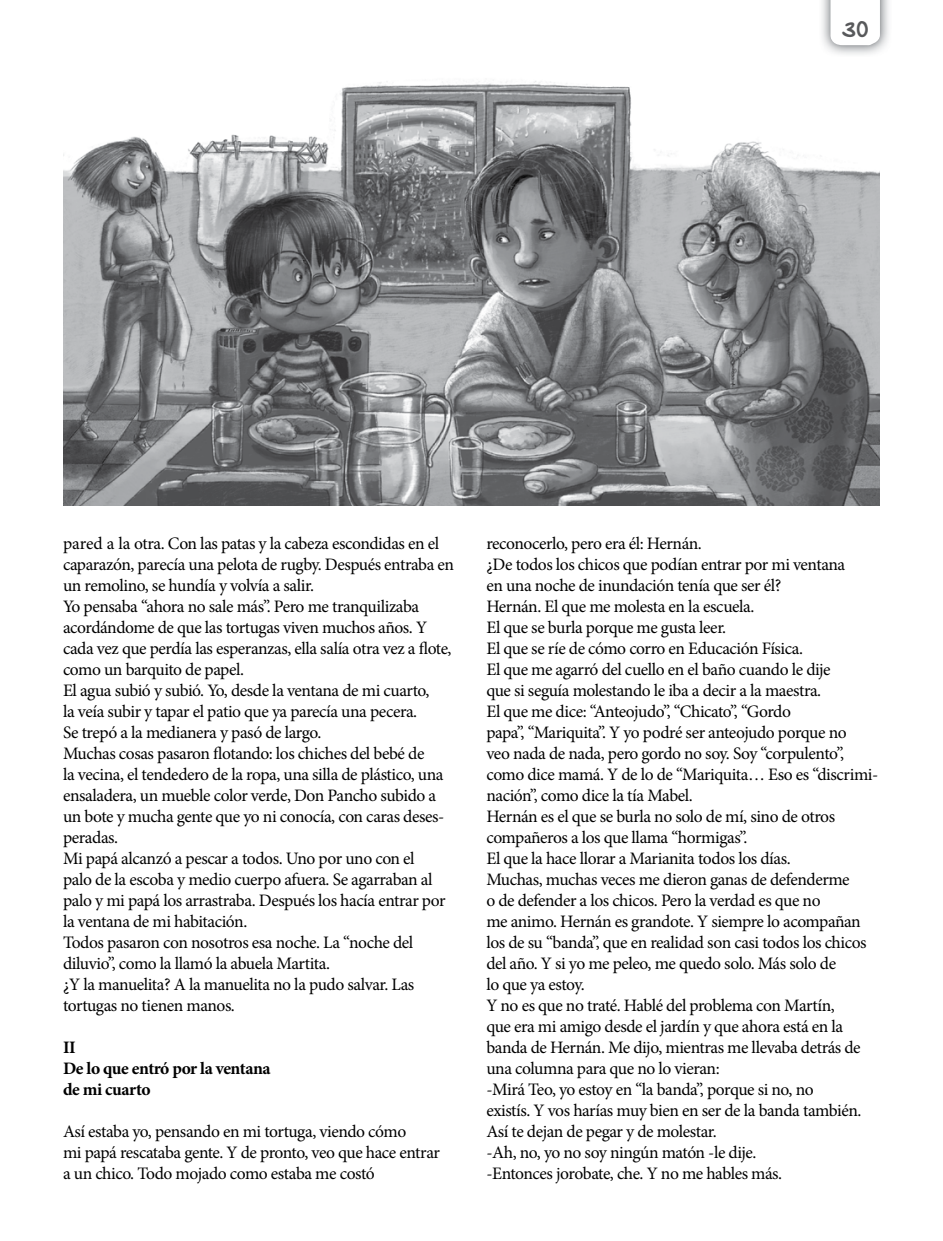
<style>
.page{position:relative;width:943px;height:1241px;background:#fff}
.page>*{position:absolute;margin:0;border:0;box-sizing:border-box;transform-origin:0 0}
.t1{font:17.5px/21px "Minion Pro";letter-spacing:-.025em;color:#000}
.t2{font:700 17.5px/21px "Minion Pro";letter-spacing:-.025em;color:#000}
.t3{font:17.5px "Hand Of Sean Demo";color:#58595b}
</style>
<div class="page">
<img style="left:822px;top:0;width:67px;height:55px">
<svg style="left:830px;top:0;width:50px;height:45px"></svg>
<img style="left:63px;top:81px;width:817px;height:424px">
<p class="t3" style="left:841px;top:21px;width:28px">30</p>
<p class="t1" style="left:63px;top:532px;width:392px">pared a la otra. Con las patas y la cabeza escondidas en el caparazón, parecía una pelota de rugby. Después entraba en un remolino, se hundía y volvía a salir.<br>Yo pensaba “ahora no sale más”. Pero me tranquilizaba acordándome de que las tortugas viven muchos años. Y cada vez que perdía las esperanzas, ella salía otra vez a ote, como un barquito de papel.<br>El agua subió y subió. Yo, desde la ventana de mi cuarto,<br>la veía subir y tapar el patio que ya parecía una pecera.<br>Se trepó a la medianera y pasó de largo.<br>Muchas cosas pasaron otando: los chiches del bebé de<br>la vecina, el tendedero de la ropa, una silla de plástico, una ensaladera, un mueble color verde, Don Pancho subido a un bote y mucha gente que yo ni conocía, con caras deses&shy;peradas.<br>Mi papá alcanzó a pescar a todos. Uno por uno con el<br>palo de la escoba y medio cuerpo afuera. Se agarraban al palo y mi papá los arrastraba. Después los hacía entrar por la ventana de mi habitación.<br>Todos pasaron con nosotros esa noche. La “noche del diluvio”, como la llamó la abuela Martita.<br>¿Y la manuelita? A la manuelita no la pudo salvar. Las tortugas no tienen manos.</p>
<p class="t2" style="left:63px;top:1036px;width:209px">II<br>De lo que entró por la ventana de mi cuarto</p>
<p class="t1" style="left:63px;top:1120px;width:378px">Así estaba yo, pensando en mi tortuga, viendo cómo<br>mi papá rescataba gente. Y de pronto, veo que hace entrar a un chico. Todo mojado como estaba me costó</p>
<p class="t1" style="left:486px;top:532px;width:393px">reconocerlo, pero era él: Hernán.<br>¿De todos los chicos que podían entrar por mi ventana<br>en una noche de inundación tenía que ser él?<br>Hernán. El que me molesta en la escuela.<br>El que se burla porque me gusta leer.<br>El que se ríe de cómo corro en Educación Física.<br>El que me agarró del cuello en el baño cuando le dije<br>que si seguía molestando le iba a decir a la maestra.<br>El que me dice: “Anteojudo”, “Chicato”, “Gordo<br>papa”, “Mariquita”. Y yo podré ser anteojudo porque no<br>veo nada de nada, pero gordo no soy. Soy “corpulento”, como dice mamá. Y de lo de “Mariquita… Eso es “discrimi&shy;nación”, como dice la tía Mabel.<br>Hernán es el que se burla no solo de mí, sino de otros compañeros a los que llama “hormigas”.<br>El que la hace llorar a Marianita todos los días.<br>Muchas, muchas veces me dieron ganas de defenderme<br>o de defender a los chicos. Pero la verdad es que no<br>me animo. Hernán es grandote. Y siempre lo acompañan los de su “banda”, que en realidad son casi todos los chicos del año. Y si yo me peleo, me quedo solo. Más solo de<br>lo que ya estoy.<br>Y no es que no traté. Hablé del problema con Martín,<br>que era mi amigo desde el jardín y que ahora está en la banda de Hernán. Me dijo, mientras me llevaba detrás de una columna para que no lo vieran:<br>-Mirá Teo, yo estoy en “la banda”, porque si no, no<br>existís. Y vos harías muy bien en ser de la banda también.<br>Así te dejan de pegar y de molestar.<br>-Ah, no, yo no soy ningún matón -le dije.<br>-Entonces jorobate, che. Y no me hables más.</p>
</div>
